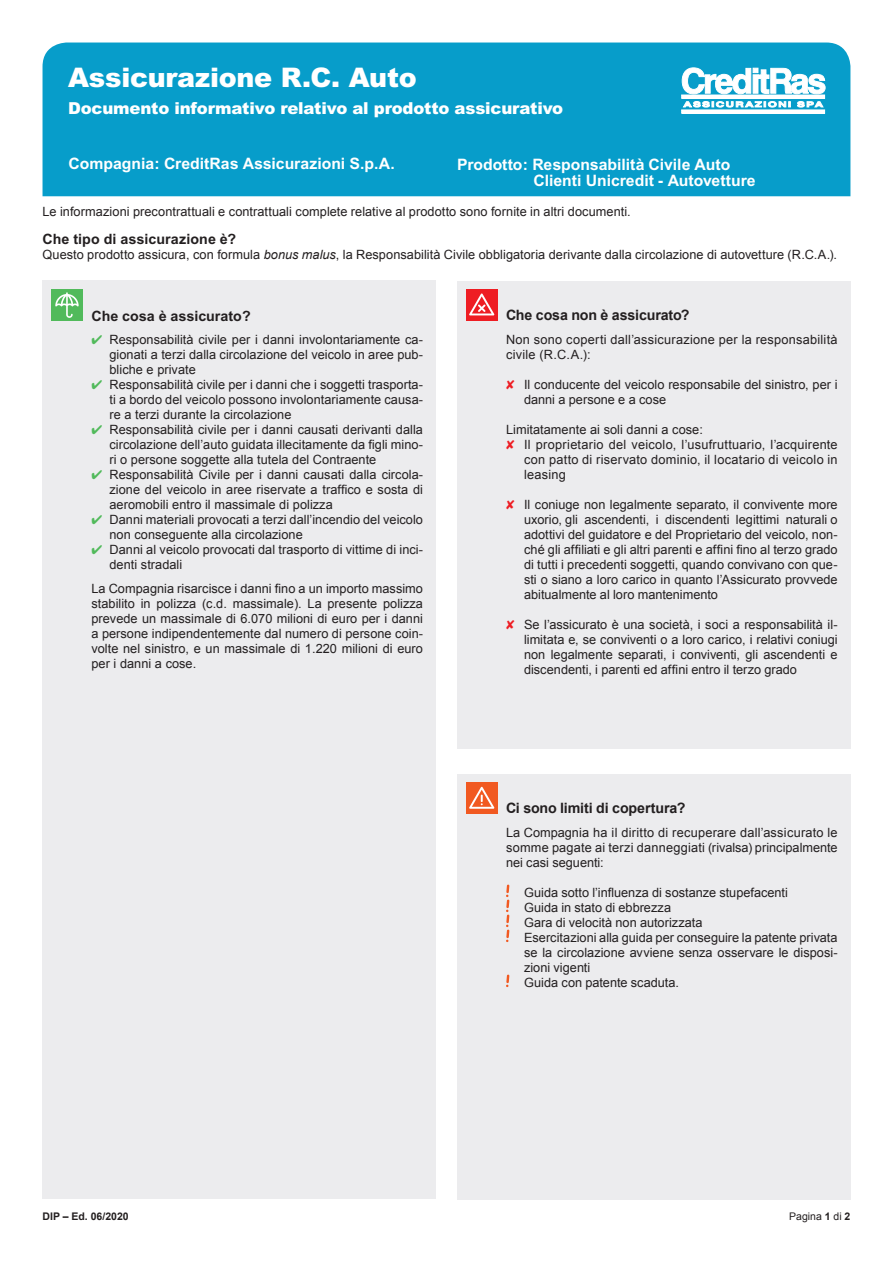
<style>
.page{position:relative;width:893px;height:1263px;background:#fff}
.page>*{position:absolute;margin:0;border:0;box-sizing:border-box;transform-origin:0 0}
.t1{font:900 27px "Arial";letter-spacing:-.01em;color:#fff}
.t2{font:900 16.5px "Arial";letter-spacing:-.01em;color:#fff}
.t3{font:700 15.75px "Arial";color:#fff}
.t4{font:700 14.25px "Arial";letter-spacing:-.01em;color:#231f20}
.t5{font:700 14.25px "Arial";letter-spacing:.005em;color:#231f20}
.t6{font:12.75px/15px "Arial";letter-spacing:.005em;color:#231f20;text-align:justify}
.t7{font:700 10.5px "Arial";color:#231f20}
.t8{font:10.5px "Arial";color:#231f20}
.s1{font-style:italic}
.s2{color:#51ba5b}
.s3{color:#ee1d23}
.s4{font-weight:700}
</style>
<div class="page">
<div style="left:43px;top:43px;width:807px;height:153px;background:#079dca"></div>
<div style="left:457px;top:281px;width:393px;height:467px;background:#ececee"></div>
<div style="left:466px;top:289px;width:32px;height:32px;background:#ee1d23"></div>
<svg style="left:469px;top:293px;width:25px;height:22px"></svg>
<div style="left:43px;top:281px;width:393px;height:918px;background:#ececee"></div>
<div style="left:457px;top:774px;width:393px;height:425px;background:#ececee"></div>
<div style="left:466px;top:782px;width:32px;height:32px;background:#f15921"></div>
<svg style="left:469px;top:787px;width:25px;height:22px"></svg>
<svg style="left:506px;top:884px;width:3px;height:58px"></svg>
<svg style="left:506px;top:974px;width:3px;height:13px"></svg>
<div style="left:51px;top:289px;width:32px;height:32px;background:#51ba5b"></div>
<svg style="left:55px;top:292px;width:24px;height:26px"></svg>
<svg style="left:682px;top:68px;width:143px;height:26px"></svg>
<svg style="left:683px;top:101px;width:140px;height:6px"></svg>
<p class="t1" style="left:68px;top:61px;width:350px">Assicurazione R.C. Auto</p>
<p class="t2" style="left:68px;top:97px;width:497px">Documento informativo relativo al prodotto assicurativo</p>
<p class="t3" style="left:68px;top:154px;width:328px">Compagnia: CreditRas Assicurazioni S.p.A.</p>
<p class="t3" style="left:457px;top:155px;width:275px">Prodotto: Responsabilità Civile Auto</p>
<p class="t3" style="left:534px;top:172px;width:223px">Clienti Unicredit - Autovetture</p>
<p class="t6" style="left:43px;top:204px;width:590px">Le informazioni precontrattuali e contrattuali complete relative al prodotto sono fornite in altri documenti.</p>
<p class="t5" style="left:43px;top:230px;width:195px">Che tipo di assicurazione è?</p>
<p class="t6" style="left:43px;top:247px;width:796px">Questo prodotto assicura, con formula <span class="s1">bonus malus</span>, la Responsabilità Civile obbligatoria derivante dalla circolazione di autovetture (R.C.A.).</p>
<p class="t5" style="left:91px;top:307px;width:161px">Che cosa è assicurato?</p>
<p class="t6" style="left:110px;top:332px;width:315px;text-indent:-18px"><span class="s2">✔</span> Responsabilità civile per i danni involontariamente ca&shy;gionati a terzi dalla circolazione del veicolo in aree pub&shy;bliche e private</p>
<p class="t6" style="left:110px;top:377px;width:315px;text-indent:-18px"><span class="s2">✔</span> Responsabilità civile per i danni che i soggetti trasporta&shy;ti a bordo del veicolo possono involontariamente causa&shy;re a terzi durante la circolazione</p>
<p class="t6" style="left:110px;top:422px;width:315px;text-indent:-18px"><span class="s2">✔</span> Responsabilità civile per i danni causati derivanti dalla circolazione dell’auto guidata illecitamente da figli mino&shy;ri o persone soggette alla tutela del Contraente</p>
<p class="t6" style="left:110px;top:467px;width:315px;text-indent:-18px"><span class="s2">✔</span> Responsabilità Civile per i danni causati dalla circola&shy;zione del veicolo in aree riservate a traffico e sosta di aeromobili entro il massimale di polizza</p>
<p class="t6" style="left:110px;top:512px;width:315px;text-indent:-18px"><span class="s2">✔</span> Danni materiali provocati a terzi dall’incendio del veicolo non conseguente alla circolazione</p>
<p class="t6" style="left:110px;top:542px;width:315px;text-indent:-18px"><span class="s2">✔</span> Danni al veicolo provocati dal trasporto di vittime di inci&shy;denti stradali</p>
<p class="t6" style="left:91px;top:581px;width:333px">La Compagnia risarcisce i danni fino a un importo massimo stabilito in polizza (c.d. massimale). La presente polizza prevede un massimale di 6.070 milioni di euro per i danni a persone indipendentemente dal numero di persone coin&shy;volte nel sinistro, e un massimale di 1.220 milioni di euro per i danni a cose.</p>
<p class="t4" style="left:506px;top:305px;width:185px">Che cosa non è assicurato?</p>
<p class="t6" style="left:506px;top:332px;width:333px">Non sono coperti dall’assicurazione per la responsabilità civile (R.C.A.):</p>
<p class="t6" style="left:524px;top:377px;width:315px;text-indent:-18px"><span class="s3">✘</span> Il conducente del veicolo responsabile del sinistro, per i danni a persone e a cose</p>
<p class="t6" style="left:506px;top:422px;width:198px">Limitatamente ai soli danni a cose:</p>
<p class="t6" style="left:524px;top:437px;width:315px;text-indent:-18px"><span class="s3">✘</span> Il proprietario del veicolo, l’usufruttuario, l’acquirente con patto di riservato dominio, il locatario di veicolo in leasing</p>
<p class="t6" style="left:524px;top:497px;width:315px;text-indent:-18px"><span class="s3">✘</span> Il coniuge non legalmente separato, il convivente more uxorio, gli ascendenti, i discendenti legittimi naturali o adottivi del guidatore e del Proprietario del veicolo, non&shy;ché gli affiliati e gli altri parenti e affini fino al terzo grado di tutti i precedenti soggetti, quando convivano con que&shy;sti o siano a loro carico in quanto l’Assicurato provvede abitualmente al loro mantenimento</p>
<p class="t6" style="left:524px;top:617px;width:315px;text-indent:-18px"><span class="s3">✘</span> Se l’assicurato è una società, i soci a responsabilità il&shy;limitata e, se conviventi o a loro carico, i relativi coniugi non legalmente separati, i conviventi, gli ascendenti e discendenti, i parenti ed affini entro il terzo grado</p>
<p class="t4" style="left:506px;top:798px;width:181px">Ci sono limiti di copertura?</p>
<p class="t6" style="left:506px;top:825px;width:333px">La Compagnia ha il diritto di recuperare dall’assicurato le somme pagate ai terzi danneggiati (rivalsa) principalmente nei casi seguenti:</p>
<p class="t6" style="left:524px;top:885px;width:265px">Guida sotto l’influenza di sostanze stupefacenti</p>
<p class="t6" style="left:524px;top:900px;width:149px">Guida in stato di ebbrezza</p>
<p class="t6" style="left:524px;top:915px;width:180px">Gara di velocità non autorizzata</p>
<p class="t6" style="left:524px;top:930px;width:315px">Esercitazioni alla guida per conseguire la patente privata se la circolazione avviene senza osservare le disposi&shy;zioni vigenti</p>
<p class="t6" style="left:524px;top:975px;width:156px">Guida con patente scaduta.</p>
<p class="t7" style="left:43px;top:1210px;width:88px">DIP – Ed. 06/2020</p>
<p class="t8" style="left:789px;top:1210px;width:63px">Pagina <span class="s4">1</span> di <span class="s4">2</span></p>
</div>
